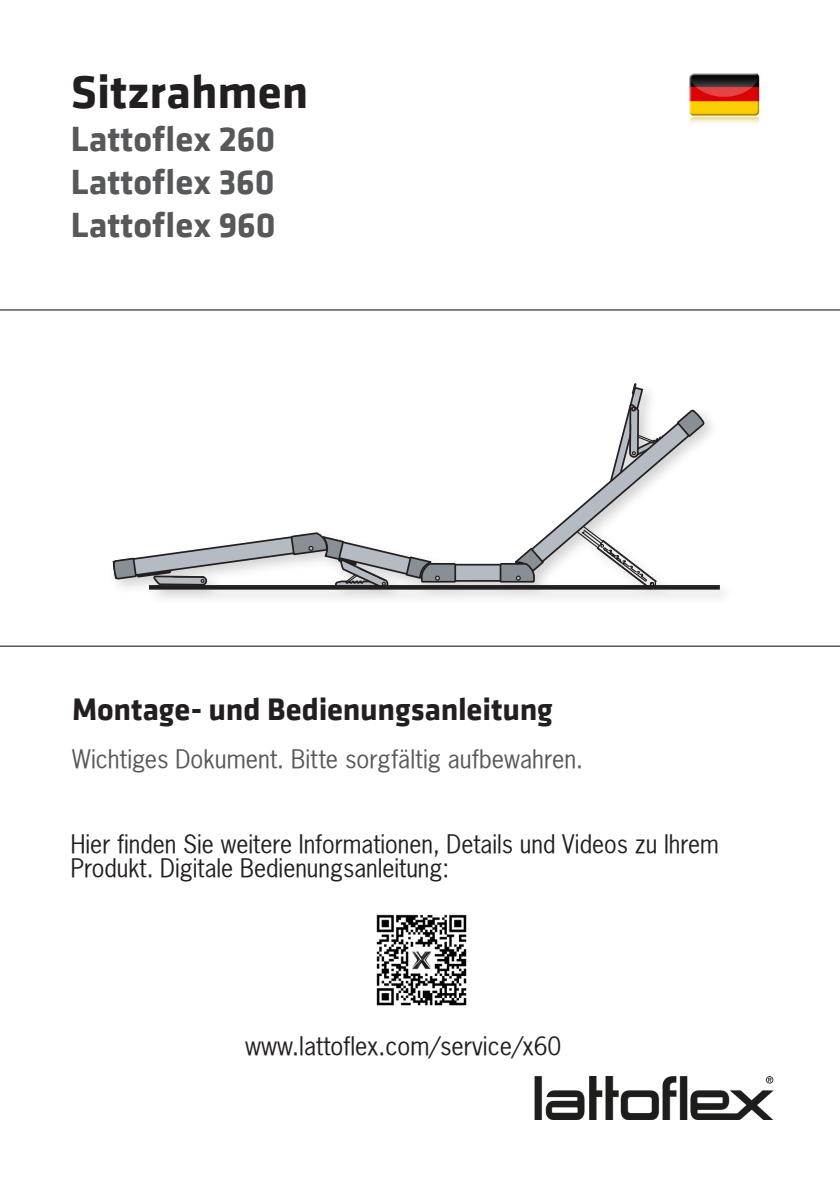
<style>
.page{position:relative;width:840px;height:1191px;background:#fff}
.page>*{position:absolute;margin:0;border:0;box-sizing:border-box;transform-origin:0 0}
.t1{font:700 48px "Klavika Web Basic";color:#231f20}
.t2{font:700 36px/43.2px "Klavika Web Basic";color:#57585a}
.t3{font:700 32px "Klavika Web Basic";letter-spacing:-.005em;color:#231f20}
.t4{font:24px/24px "News Gothic";color:#231f20}
.t5{font:24px "News Gothic";color:#57585a}
</style>
<div class="page">
<img style="left:534px;top:1076px;width:240px;height:43px">
<img style="left:689px;top:73px;width:71px;height:51px">
<hr style="left:149px;top:585px;width:570px;height:4px;background:#231f20">
<div style="left:437px;top:564px;width:81px;height:17px;background:#b5bbc2"></div>
<div style="left:436px;top:564px;width:83px;height:18px;border:2px solid #231f20"></div>
<svg style="left:498px;top:383px;width:206px;height:215px"></svg>
<svg style="left:112px;top:533px;width:344px;height:66px"></svg>
<hr style="left:0;top:309px;width:839px;height:2px;background:#57585a">
<hr style="left:0;top:645px;width:839px;height:2px;background:#57585a">
<img style="left:376px;top:914px;width:91px;height:92px">
<p class="t1" style="left:71px;top:57px;width:239px">Sitzrahmen</p>
<p class="t2" style="left:71px;top:116px;width:206px">Lattoflex 260<br>Lattoflex 360</p>
<p class="t2" style="left:71px;top:202px;width:206px">Lattoflex 960</p>
<p class="t3" style="left:72px;top:686px;width:482px">Montage- und Bedienungsanleitung</p>
<p class="t5" style="left:72px;top:744px;width:512px">Wichtiges Dokument. Bitte sorgfältig aufbewahren.</p>
<p class="t4" style="left:71px;top:831px;width:649px">Hier finden Sie weitere Informationen, Details und Videos zu Ihrem<br>Produkt. Digitale Bedienungsanleitung:</p>
<p class="t4" style="left:245px;top:1034px;width:318px">www.lattoflex.com/service/x60</p>
</div>
